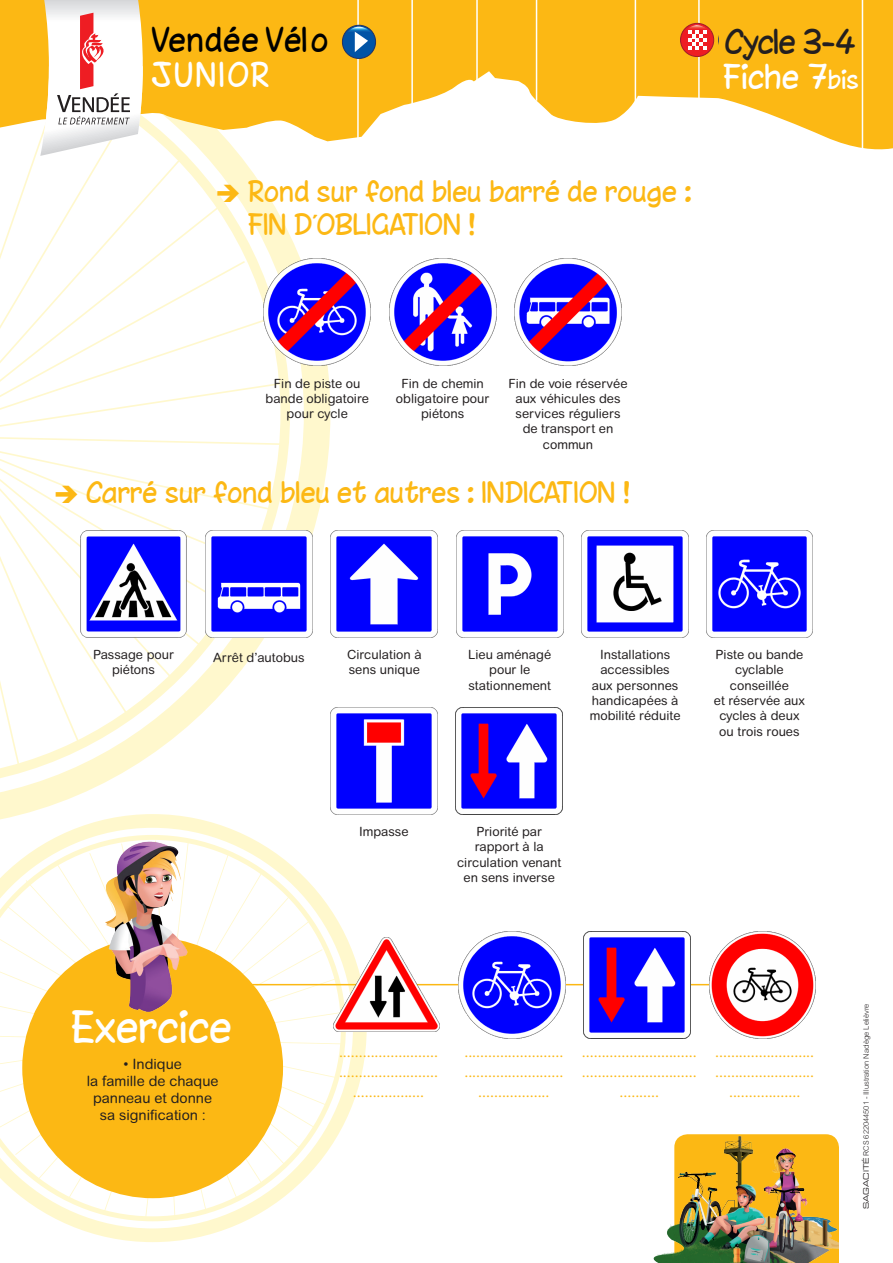
<style>
.page{position:relative;width:893px;height:1263px;background:#fff}
.page>*{position:absolute;margin:0;border:0;box-sizing:border-box;transform-origin:0 0}
.t1{font:40.5px "Chinacat";color:#fff}
.t2{font:31.2px "Chinacat";letter-spacing:.04em;color:#fff}
.t3{font:31.2px "Chinacat";letter-spacing:.03em;color:#000}
.t4{font:31.2px "Chinacat";letter-spacing:-.025em;color:#231f20}
._3-Exergue{font:27px/32.4px "Chinacat";color:#fcb814}
._1-TexteC11{font:16.5px/19.8px "Arial Rounded MT";color:#fcb814;text-align:center}
._1-TexteC9_5{font:14.25px/17.1px "Arial Rounded MT";color:#231f20;text-align:center}
._3-Exergue-2{font:12.75px/15.3px "Arial Rounded MT";color:#231f20;text-align:center}
._1-TexteC9_5-2{font:300 7.5px "Arial Rounded MT";color:#231f20}
.s1{font-size:24px}
.s2{font-family:"Square 721 BT";font-weight:400;font-stretch:expanded}
</style>
<div class="page">
<svg style="left:0;top:236px;width:330px;height:578px"></svg>
<svg style="left:0;top:224px;width:290px;height:564px"></svg>
<img style="left:653px;top:1134px;width:186px;height:129px">
<svg style="left:284px;top:0;width:609px;height:150px;fill:#fcb814"></svg>
<hr style="left:357px;top:0;width:2px;height:141px;background:#fff">
<hr style="left:536px;top:0;width:1px;height:101px;background:#fff">
<hr style="left:476px;top:0;width:2px;height:101px;background:#fff">
<hr style="left:411px;top:0;width:2px;height:108px;background:#fff">
<hr style="left:635px;top:0;width:1px;height:115px;background:#fff">
<hr style="left:862px;top:0;width:1px;height:151px;background:#fff">
<hr style="left:698px;top:0;width:2px;height:100px;background:#fff">
<svg style="left:342px;top:25px;width:34px;height:33px"></svg>
<div style="left:342px;top:25px;width:34px;height:34px;border:1px solid #213266;border-radius:50%"></div>
<svg style="left:347px;top:27px;width:25px;height:25px"></svg>
<svg style="left:680px;top:23px;width:34px;height:34px"></svg>
<div style="left:680px;top:23px;width:34px;height:34px;border:1px solid #9e1b2a;border-radius:50%"></div>
<svg style="left:685px;top:17px;width:26px;height:33px"></svg>
<svg style="left:0;top:0;width:284px;height:771px"></svg>
<hr style="left:157px;top:984px;width:636px;height:1px;background:#fcb814">
<svg style="left:0;top:814px;width:367px;height:428px"></svg>
<svg style="left:0;top:835px;width:346px;height:386px"></svg>
<svg style="left:0;top:841px;width:343px;height:378px"></svg>
<svg style="left:0;top:949px;width:323px;height:183px"></svg>
<svg style="left:15px;top:920px;width:295px;height:235px"></svg>
<svg style="left:37px;top:895px;width:253px;height:285px"></svg>
<div style="left:22px;top:937px;width:261px;height:261px;background:#fcb814;border-radius:50%"></div>
<img style="left:105px;top:838px;width:92px;height:174px">
<img style="left:333px;top:938px;width:107px;height:94px">
<img style="left:458px;top:931px;width:107px;height:107px">
<img style="left:584px;top:931px;width:106px;height:107px">
<img style="left:709px;top:931px;width:107px;height:107px">
<img style="left:330px;top:708px;width:107px;height:106px">
<img style="left:456px;top:708px;width:107px;height:106px">
<img style="left:264px;top:259px;width:107px;height:107px">
<img style="left:389px;top:259px;width:107px;height:107px">
<img style="left:515px;top:259px;width:106px;height:107px">
<img style="left:706px;top:530px;width:107px;height:107px">
<img style="left:80px;top:531px;width:107px;height:106px">
<img style="left:206px;top:530px;width:106px;height:107px">
<img style="left:456px;top:530px;width:107px;height:107px">
<img style="left:331px;top:530px;width:107px;height:107px">
<img style="left:582px;top:530px;width:106px;height:107px">
<h2 class="t3" style="left:152px;top:21px;width:179px">Vendée Vélo</h2>
<h2 class="t4" style="left:725px;top:22px;width:133px">Cycle 3-4</h2>
<h2 class="t2" style="left:152px;top:55px;width:119px">JUNIOR</h2>
<p class="t2" style="left:724px;top:57px;width:137px">Fiche 7<span class="s1">bis</span></p>
<p class="_3-Exergue" style="left:249px;top:175px;width:445px;text-indent:-33px">➔ Rond sur fond bleu barré de rouge :<br>FIN D’OBLIGATION !</p>
<p class="_3-Exergue-2" style="left:265px;top:375px;width:105px">Fin de piste ou bande obligatoire pour cycle</p>
<p class="_3-Exergue-2" style="left:396px;top:375px;width:95px">Fin de chemin obligatoire pour piétons</p>
<p class="_3-Exergue-2" style="left:508px;top:375px;width:121px">Fin de voie réservée aux véhicules des services réguliers de transport en commun</p>
<p class="_3-Exergue" style="left:54px;top:475px;width:578px">➔ Carré sur fond bleu et autres : INDICATION !</p>
<p class="_3-Exergue-2" style="left:93px;top:647px;width:82px">Passage pour piétons</p>
<p class="_3-Exergue-2" style="left:213px;top:650px;width:93px">Arrêt d’autobus</p>
<p class="_3-Exergue-2" style="left:468px;top:647px;width:85px">Lieu aménagé pour le stationnement</p>
<p class="_3-Exergue-2" style="left:347px;top:647px;width:76px;text-align:left">Circulation à sens unique</p>
<p class="_3-Exergue-2" style="left:590px;top:647px;width:92px">Installations accessibles aux personnes handicapées à mobilité réduite</p>
<p class="_3-Exergue-2" style="left:714px;top:647px;width:93px">Piste ou bande cyclable conseillée<br>et réservée aux cycles à deux ou trois roues</p>
<p class="_3-Exergue-2" style="left:359px;top:824px;width:51px">Impasse</p>
<p class="_3-Exergue-2" style="left:457px;top:824px;width:106px">Priorité par rapport à la circulation venant en sens inverse</p>
<p class="t1" style="left:72px;top:1002px;width:163px">Exercice</p>
<p class="_1-TexteC9_5" style="left:87px;top:1055px;width:133px">• Indique<br>la famille de chaque panneau et donne sa signification :</p>
<p class="_1-TexteC11" style="left:339px;top:1042px;width:100px">......................... ......................... ..................</p>
<p class="_1-TexteC11" style="left:464px;top:1042px;width:100px">......................... ......................... ..................</p>
<p class="_1-TexteC11" style="left:582px;top:1042px;width:116px">............................. ............................. ..........</p>
<p class="_1-TexteC11" style="left:715px;top:1042px;width:100px">......................... ......................... ..................</p>
<p class="_1-TexteC9_5-2" style="left:862px;top:1209px;width:207px;rotate:-90deg"><span class="s2">SAGACITÉ</span> RCS 622044501 - Illustration Nadège Lelièvre</p>
</div>
